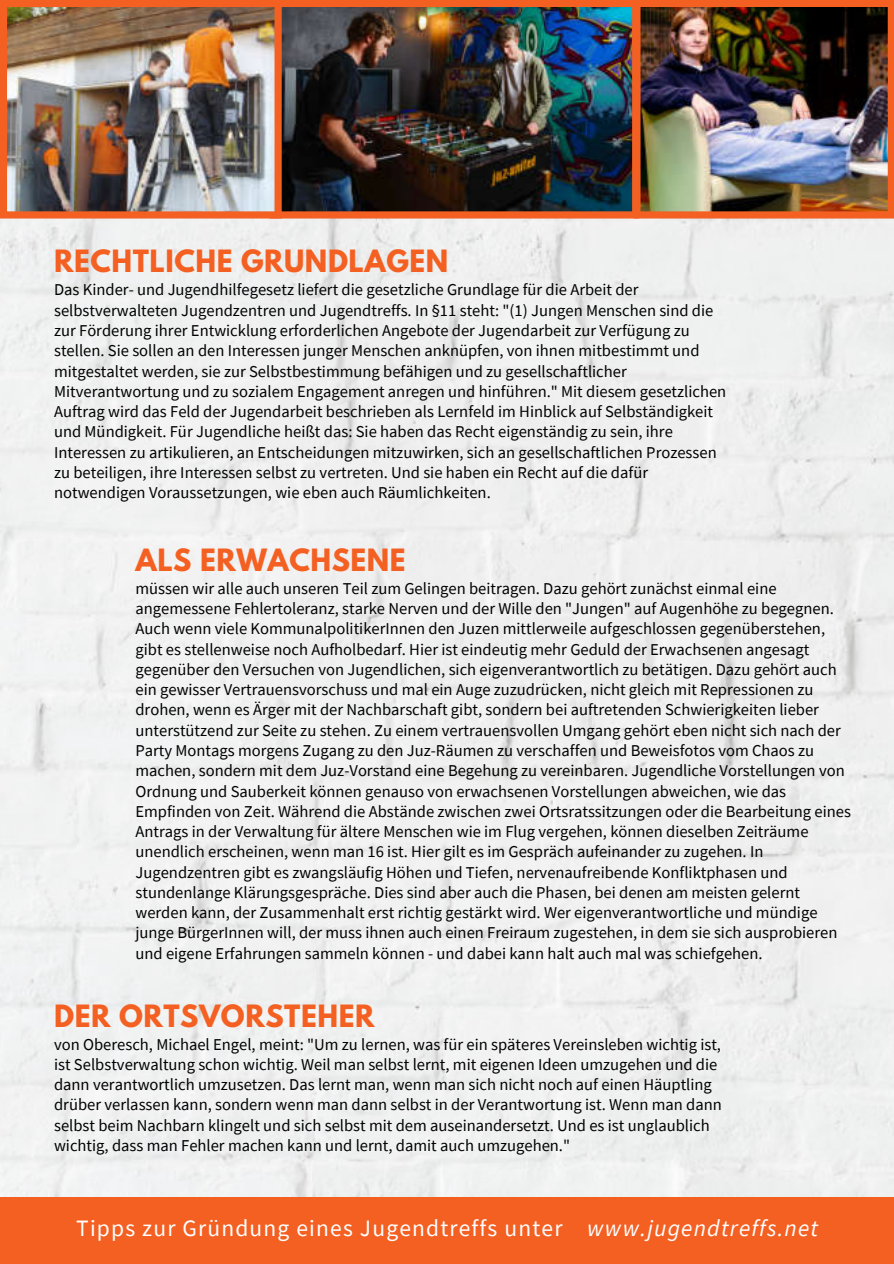
<style>
.page{position:relative;width:894px;height:1264px;background:#fff}
.page>*{position:absolute;margin:0;border:0;box-sizing:border-box;transform-origin:0 0}
.t1{font:700 27.15px "League Spartan";letter-spacing:.02em;color:#f46022}
.t2{font:23.4px "Source Sans Pro";letter-spacing:.05em;color:#fff}
.t3{font:16.5px/20.2px "Source Sans Pro";color:#000}
.s1{font-style:italic}
</style>
<div class="page">
<div style="left:0;top:218px;width:893px;height:979px;background:#f0f0f0"></div>
<div style="left:0;top:1197px;width:893px;height:66px;background:#f46022"></div>
<img style="left:639px;top:0;width:254px;height:218px">
<img style="left:281px;top:0;width:358px;height:218px">
<img style="left:0;top:0;width:281px;height:218px">
<h1 class="t1" style="left:54px;top:240px;width:395px">RECHTLICHE GRUNDLAGEN</h1>
<p class="t3" style="left:54px;top:280px;width:673px">Das Kinder- und Jugendhilfegesetz liefert die gesetzliche Grundlage für die Arbeit der selbstverwalteten Jugendzentren und Jugendtreffs. In §11 steht: "(1) Jungen Menschen sind die zur Förderung ihrer Entwicklung erforderlichen Angebote der Jugendarbeit zur Verfügung zu stellen. Sie sollen an den Interessen junger Menschen anknüpfen, von ihnen mitbestimmt und mitgestaltet werden, sie zur Selbstbestimmung befähigen und zu gesellschaftlicher Mitverantwortung und zu sozialem Engagement anregen und hinführen." Mit diesem gesetzlichen Auftrag wird das Feld der Jugendarbeit beschrieben als Lernfeld im Hinblick auf Selbständigkeit und Mündigkeit. Für Jugendliche heißt das: Sie haben das Recht eigenständig zu sein, ihre Interessen zu artikulieren, an Entscheidungen mitzuwirken, sich an gesellschaftlichen Prozessen zu beteiligen, ihre Interessen selbst zu vertreten. Und sie haben ein Recht auf die dafür notwendigen Voraussetzungen, wie eben auch Räumlichkeiten.</p>
<h1 class="t1" style="left:135px;top:538px;width:272px">ALS ERWACHSENE</h1>
<p class="t3" style="left:135px;top:578px;width:716px">müssen wir alle auch unseren Teil zum Gelingen beitragen. Dazu gehört zunächst einmal eine angemessene Fehlertoleranz, starke Nerven und der Wille den "Jungen" auf Augenhöhe zu begegnen.<br>Auch wenn viele KommunalpolitikerInnen den Juzen mittlerweile aufgeschlossen gegenüberstehen, gibt es stellenweise noch Aufholbedarf. Hier ist eindeutig mehr Geduld der Erwachsenen angesagt gegenüber den Versuchen von Jugendlichen, sich eigenverantwortlich zu betätigen. Dazu gehört auch ein gewisser Vertrauensvorschuss und mal ein Auge zuzudrücken, nicht gleich mit Repressionen zu drohen, wenn es Ärger mit der Nachbarschaft gibt, sondern bei auftretenden Schwierigkeiten lieber unterstützend zur Seite zu stehen. Zu einem vertrauensvollen Umgang gehört eben nicht sich nach der Party Montags morgens Zugang zu den Juz-Räumen zu verschaffen und Beweisfotos vom Chaos zu machen, sondern mit dem Juz-Vorstand eine Begehung zu vereinbaren. Jugendliche Vorstellungen von Ordnung und Sauberkeit können genauso von erwachsenen Vorstellungen abweichen, wie das Empfinden von Zeit. Während die Abstände zwischen zwei Ortsratssitzungen oder die Bearbeitung eines Antrags in der Verwaltung für ältere Menschen wie im Flug vergehen, können dieselben Zeiträume unendlich erscheinen, wenn man 16 ist. Hier gilt es im Gespräch aufeinander zu zugehen. In Jugendzentren gibt es zwangsläufig Höhen und Tiefen, nervenaufreibende Konfliktphasen und stundenlange Klärungsgespräche. Dies sind aber auch die Phasen, bei denen am meisten gelernt werden kann, der Zusammenhalt erst richtig gestärkt wird. Wer eigenverantwortliche und mündige junge BürgerInnen will, der muss ihnen auch einen Freiraum zugestehen, in dem sie sich ausprobieren und eigene Erfahrungen sammeln können - und dabei kann halt auch mal was schiefgehen.</p>
<h1 class="t1" style="left:54px;top:994px;width:322px">DER ORTSVORSTEHER</h1>
<p class="t3" style="left:54px;top:1033px;width:669px">von Oberesch, Michael Engel, meint: "Um zu lernen, was für ein späteres Vereinsleben wichtig ist, ist Selbstverwaltung schon wichtig. Weil man selbst lernt, mit eigenen Ideen umzugehen und die dann verantwortlich umzusetzen. Das lernt man, wenn man sich nicht noch auf einen Häuptling drüber verlassen kann, sondern wenn man dann selbst in der Verantwortung ist. Wenn man dann selbst beim Nachbarn klingelt und sich selbst mit dem auseinandersetzt. Und es ist unglaublich wichtig, dass man Fehler machen kann und lernt, damit auch umzugehen."</p>
<h2 class="t2" style="left:76px;top:1213px;width:743px">Tipps zur Gründung eines Jugendtreffs unter <span class="s1">www.jugendtreffs.net</span></h2>
</div>
